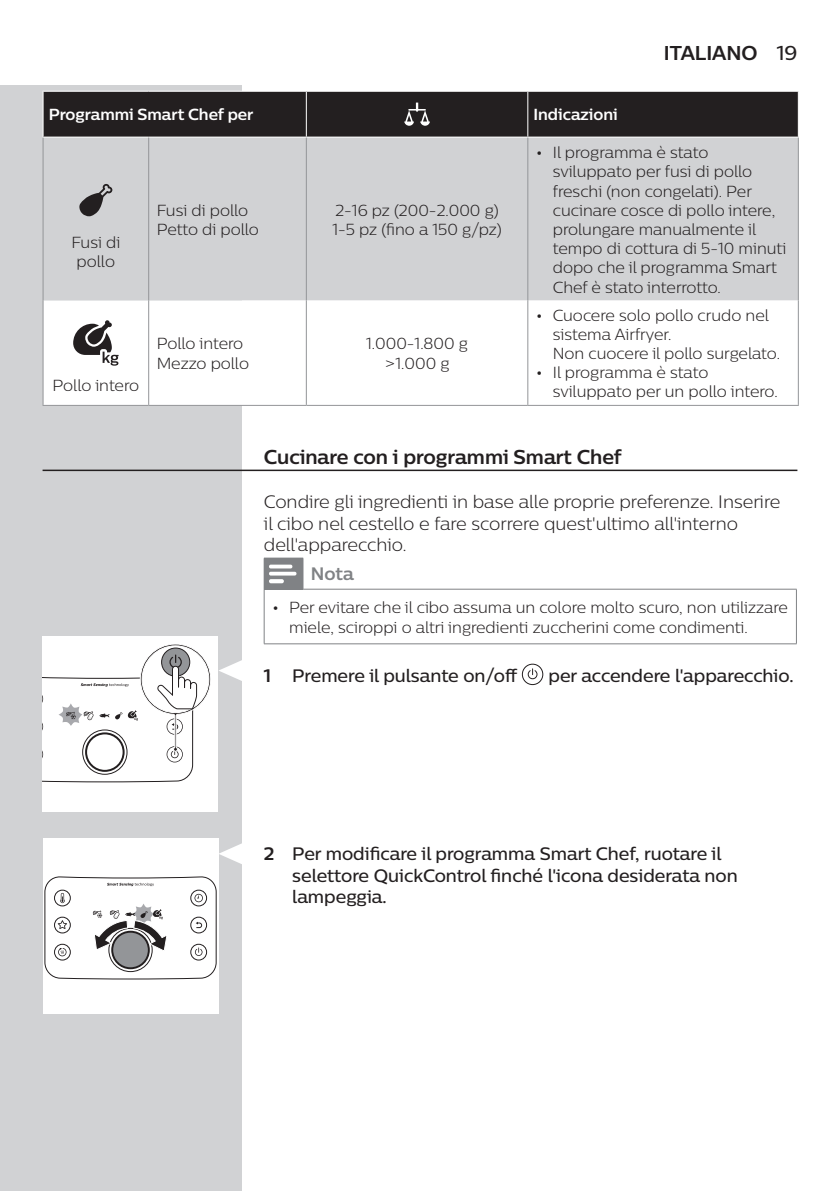
<style>
.page{position:relative;width:840px;height:1191px;background:#fff}
.page>*{position:absolute;margin:0;border:0;box-sizing:border-box;transform-origin:0 0}
.t1{font:700 20px "Centrale Sans";color:#231f20}
.t2{font:500 18px/21.6px "Centrale Sans";color:#231f20}
.t3{font:300 18px/21.6px "Centrale Sans";color:#231f20}
.t4{font:700 18px "Centrale Sans";color:#808285}
.t5{font:300 16px/19.2px "Centrale Sans";color:#231f20}
.t6{font:700 16px "Centrale Sans";color:#fff}
.s1{font-weight:500}
.s2{font-family:"Gill Sans Alt One WGL Light";font-weight:400;font-size:14.2px}
.s3{font-weight:700}
</style>
<div class="page">
<div style="left:0;top:85px;width:241px;height:1106px;background:#d1d2d4"></div>
<hr style="left:43px;top:469px;width:754px;height:2px;background:#231f20">
<div style="left:87px;top:138px;width:710px;height:162px;background:#d1d2d4"></div>
<svg style="left:44px;top:300px;width:753px;height:105px"></svg>
<hr style="left:43px;top:137px;width:106px;height:1px;background:#fff">
<hr style="left:149px;top:137px;width:157px;height:1px;background:#fff">
<hr style="left:43px;top:138px;width:1px;height:162px;background:#939598">
<hr style="left:148px;top:138px;width:1px;height:162px;background:#939598">
<hr style="left:306px;top:138px;width:1px;height:162px;background:#939598">
<hr style="left:527px;top:138px;width:1px;height:162px;background:#939598">
<hr style="left:797px;top:138px;width:1px;height:162px;background:#939598">
<hr style="left:43px;top:300px;width:1px;height:105px;background:#939598">
<hr style="left:148px;top:300px;width:1px;height:105px;background:#939598">
<hr style="left:306px;top:300px;width:1px;height:105px;background:#939598">
<hr style="left:527px;top:300px;width:1px;height:105px;background:#939598">
<hr style="left:797px;top:300px;width:1px;height:105px;background:#939598">
<hr style="left:43px;top:405px;width:106px;height:1px;background:#939598">
<hr style="left:149px;top:405px;width:157px;height:1px;background:#939598">
<hr style="left:306px;top:405px;width:221px;height:1px;background:#939598">
<hr style="left:527px;top:405px;width:271px;height:1px;background:#939598">
<div style="left:43px;top:91px;width:754px;height:46px;background:#231f20"></div>
<svg style="left:79px;top:184px;width:33px;height:32px"></svg>
<svg style="left:73px;top:320px;width:45px;height:46px;background:#999798"></svg>
<div style="left:264px;top:558px;width:39px;height:31px;background:#808285"></div>
<hr style="left:795px;top:589px;width:1px;height:54px;background:#808285">
<hr style="left:264px;top:589px;width:1px;height:54px;background:#808285">
<hr style="left:264px;top:643px;width:39px;height:1px;background:#808285">
<hr style="left:303px;top:643px;width:493px;height:1px;background:#808285">
<hr style="left:302px;top:589px;width:494px;height:1px;background:#808285">
<svg style="left:269px;top:564px;width:27px;height:19px"></svg>
<svg style="left:527px;top:668px;width:10px;height:11px"></svg>
<div style="left:521px;top:663px;width:22px;height:22px;border:1px solid #231f20;border-radius:50%"></div>
<svg style="left:219px;top:659px;width:23px;height:23px"></svg>
<div style="left:43px;top:636px;width:175px;height:176px;background:#fff"></div>
<svg style="left:43px;top:644px;width:168px;height:138px"></svg>
<svg style="left:218px;top:842px;width:24px;height:23px"></svg>
<div style="left:43px;top:838px;width:175px;height:175px;background:#fff"></div>
<svg style="left:44px;top:876px;width:173px;height:103px"></svg>
<p class="t6" style="left:49px;top:104px;width:206px">Programmi Smart Chef per</p>
<p class="t6" style="left:533px;top:104px;width:86px">Indicazioni</p>
<p class="t1" style="left:663px;top:40px;width:135px">ITALIANO <span class="s1">19</span></p>
<p class="t5" style="left:71px;top:232px;width:50px;text-align:center">Fusi di pollo</p>
<p class="t5" style="left:53px;top:376px;width:88px">Pollo intero</p>
<p class="t5" style="left:157px;top:200px;width:104px">Fusi di pollo<br>Petto di pollo</p>
<p class="t5" style="left:332px;top:200px;width:171px">2-16 pz (200-2.000 g)<br>1-5 pz (fino a 150 g/pz)</p>
<p class="t5" style="left:157px;top:333px;width:94px;line-height:20px">Pollo intero<br>Mezzo pollo</p>
<p class="t5" style="left:366px;top:333px;width:103px;line-height:20px;text-align:center">1.000-1.800 g &gt;1.000 g</p>
<p class="t5" style="left:552px;top:142px;width:235px;text-indent:-17px"><span class="s2">•</span> Il programma è stato sviluppato per fusi di pollo freschi (non congelati). Per cucinare cosce di pollo intere, prolungare manualmente il tempo di cottura di 5-10 minuti dopo che il programma Smart<br>Chef è stato interrotto.</p>
<p class="t5" style="left:552px;top:305px;width:228px;text-indent:-17px"><span class="s2">•</span> Cuocere solo pollo crudo nel sistema Airfryer.<br>Non cuocere il pollo surgelato.</p>
<p class="t5" style="left:552px;top:362px;width:226px;text-indent:-17px"><span class="s2">•</span> Il programma è stato sviluppato per un pollo intero.</p>
<p class="t1" style="left:264px;top:444px;width:359px">Cucinare con i programmi Smart Chef</p>
<p class="t3" style="left:264px;top:491px;width:517px">Condire gli ingredienti in base alle proprie preferenze. Inserire il cibo nel cestello e fare scorrere quest'ultimo all'interno dell'apparecchio.</p>
<p class="t4" style="left:311px;top:562px;width:44px">Nota</p>
<p class="t5" style="left:289px;top:597px;width:500px;text-indent:-17px"><span class="s2">•</span> Per evitare che il cibo assuma un colore molto scuro, non utilizzare miele, sciroppi o altri ingredienti zuccherini come condimenti.</p>
<p class="t2" style="left:264px;top:664px;width:255px"><span class="s3">1</span> Premere il pulsante on/off</p>
<p class="t2" style="left:548px;top:664px;width:246px">per accendere l'apparecchio.</p>
<p class="t2" style="left:292px;top:842px;width:447px;text-indent:-28px"><span class="s3">2</span> Per modificare il programma Smart Chef, ruotare il selettore QuickControl finché l'icona desiderata non lampeggia.</p>
</div>
